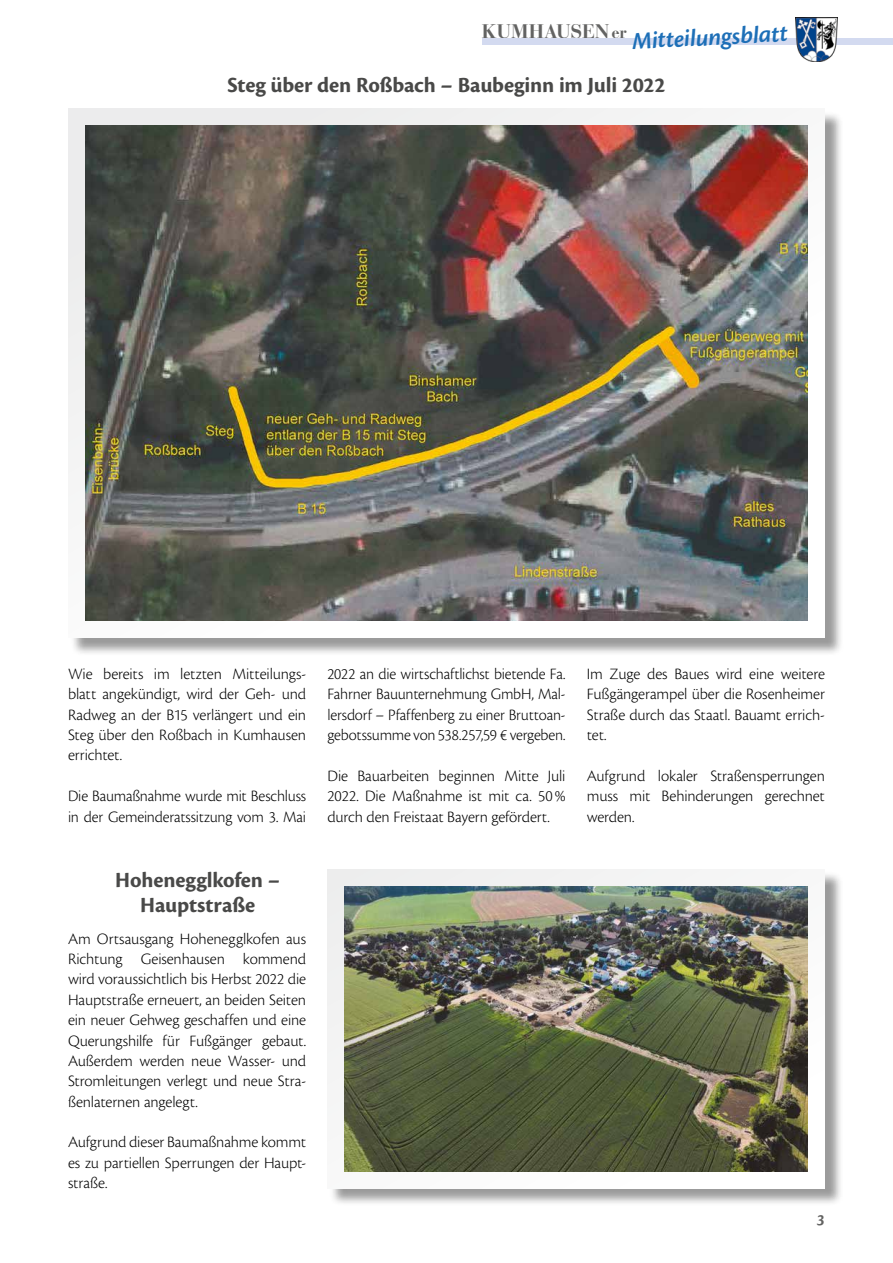
<style>
.page{position:relative;width:893px;height:1263px;background:#fff}
.page>*{position:absolute;margin:0;border:0;box-sizing:border-box;transform-origin:0 0}
.t1{font:italic 600 25.2px "Cronos Pro";color:#1d6fb7}
.t2{font:700 22.5px/25.5px "Cronos Pro";letter-spacing:-.005em;color:#494948;text-align:center}
.t3{font:700 19.5px "Bauer Bodoni Std";letter-spacing:.005em;color:#636362}
.t4{font:300 16.5px/20.4px "Cronos Pro";letter-spacing:-.01em;color:#000;text-align:justify}
.t5{font:italic 700 16.5px "Cronos Pro";color:#636362}
.s1{font-size:16.5px}
</style>
<div class="page">
<div style="left:482px;top:38px;width:411px;height:6px;background:#d3daf0"></div>
<img style="left:795px;top:18px;width:43px;height:44px">
<div style="left:70px;top:111px;width:774px;height:545px;background:#000;opacity:.4"></div>
<svg style="left:68px;top:109px;width:757px;height:529px"></svg>
<img style="left:85px;top:126px;width:723px;height:495px">
<div style="left:330px;top:871px;width:514px;height:336px;background:#000;opacity:.4"></div>
<div style="left:327px;top:869px;width:498px;height:319px;background:#f7f7f7"></div>
<img style="left:344px;top:886px;width:464px;height:285px">
<p class="t3" style="left:481px;top:19px;width:147px">KUMHAUSEN<span class="s1">er</span></p>
<h1 class="t1" style="left:631px;top:27px;width:157px;rotate:-3deg">Mitteilungsblatt</h1>
<h2 class="t2" style="left:227px;top:73px;width:440px">Steg über den Roßbach – Baubeginn im Juli 2022</h2>
<p class="t4" style="left:68px;top:664px;width:240px">Wie bereits im letzten Mitteilungs&shy;blatt angekündigt, wird der Geh- und Radweg an der B15 verlängert und ein Steg über den Roßbach in Kumhausen errichtet.</p>
<p class="t4" style="left:68px;top:786px;width:240px">Die Baumaßnahme wurde mit Beschluss in der Gemeinderatssitzung vom 3. Mai</p>
<h2 class="t2" style="left:115px;top:867px;width:166px">Hohenegglkofen –<br>Hauptstraße</h2>
<p class="t4" style="left:68px;top:928px;width:240px">Am Ortsausgang Hohenegglkofen aus Richtung Geisenhausen kommend wird voraussichtlich bis Herbst 2022 die Hauptstraße erneuert, an beiden Seiten ein neuer Gehweg geschaffen und eine Querungshilfe für Fußgänger gebaut.<br>Außerdem werden neue Wasser- und Stromleitungen verlegt und neue Stra&shy;ßenlaternen angelegt.</p>
<p class="t4" style="left:68px;top:1132px;width:240px">Aufgrund dieser Baumaßnahme kommt es zu partiellen Sperrungen der Haupt&shy;straße.</p>
<p class="t4" style="left:327px;top:663px;width:240px">2022 an die wirtschaftlichst bietende Fa.<br>Fahrner Bauunternehmung GmbH, Mal&shy;lersdorf – Pfaffenberg zu einer Bruttoan&shy;gebotssumme von 538.257,59 € vergeben.</p>
<p class="t4" style="left:327px;top:765px;width:240px">Die Bauarbeiten beginnen Mitte Juli 2022. Die Maßnahme ist mit ca. 50% durch den Freistaat Bayern gefördert.</p>
<p class="t4" style="left:587px;top:663px;width:240px">Im Zuge des Baues wird eine weitere Fußgängerampel über die Rosenheimer Straße durch das Staatl. Bauamt errich&shy;tet.</p>
<p class="t4" style="left:587px;top:765px;width:240px">Aufgrund lokaler Straßensperrungen muss mit Behinderungen gerechnet werden.</p>
<p class="t5" style="left:817px;top:1210px;width:9px">3</p>
</div>
